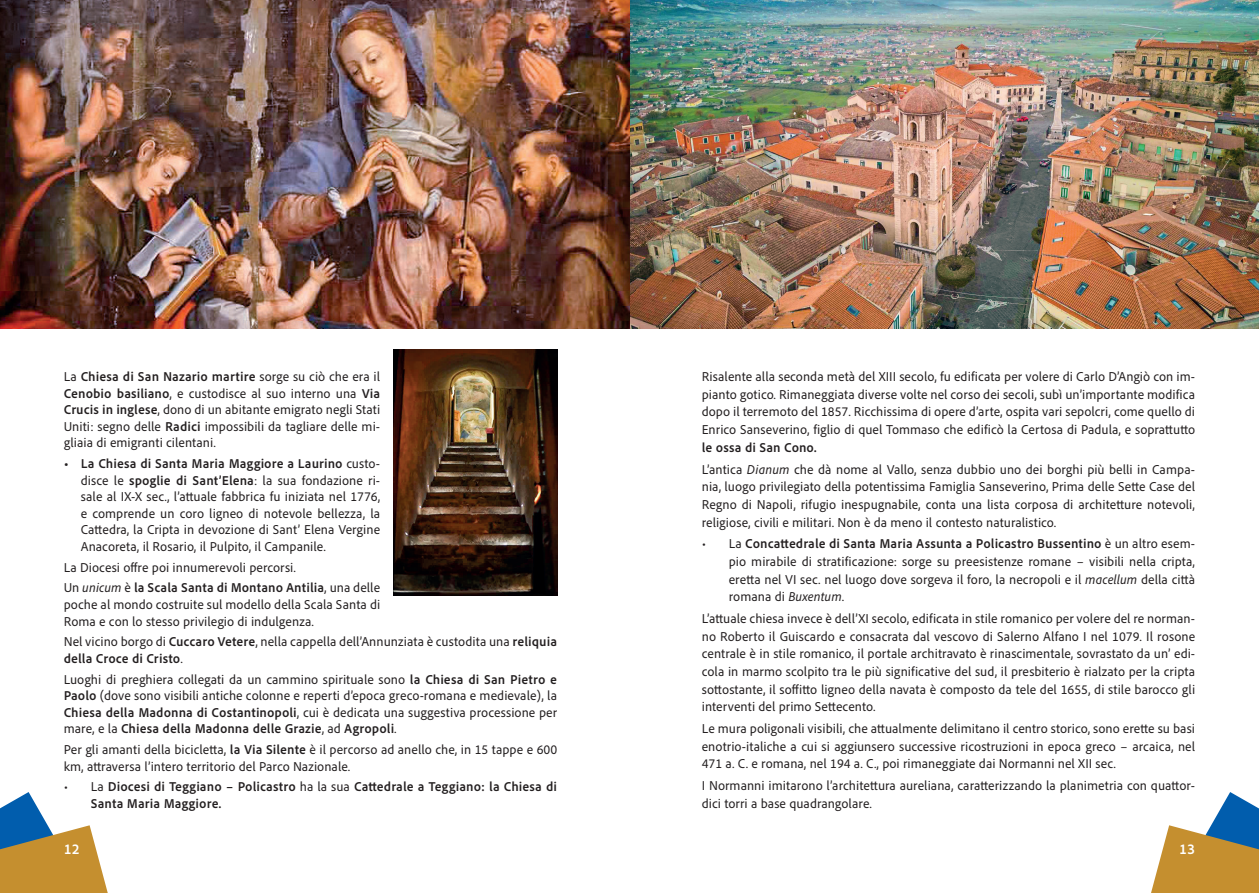
<style>
.page{position:relative;width:1259px;height:893px;background:#fff}
.page>*{position:absolute;margin:0;border:0;box-sizing:border-box;transform-origin:0 0}
.t1{font:700 15px "Adobe Clean UX";color:#fff}
.t2{font:13.5px/17.7px "Adobe Clean UX";color:#231f20;text-align:justify}
.t3{font:700 13.5px/16.5px "Adobe Clean UX";color:#231f20}
.s1{font-weight:700}
.s2{font-style:italic}
.s3{font-weight:400}
</style>
<div class="page">
<svg style="left:0;top:792px;width:108px;height:101px"></svg>
<svg style="left:1151px;top:792px;width:108px;height:101px"></svg>
<img style="left:0;top:0;width:1259px;height:329px">
<img style="left:393px;top:349px;width:164px;height:246px">
<p class="t2" style="left:64px;top:368px;width:318px;line-height:16.5px">La <span class="s1">Chiesa di San Nazario martire</span> sorge su ciò che era il <span class="s1">Cenobio basiliano</span>, e custodisce al suo interno una <span class="s1">Via Crucis in inglese</span>, dono di un abitante emigrato negli Stati Uniti: segno delle <span class="s1">Radici</span> impossibili da tagliare delle mi&shy;gliaia di emigranti cilentani.</p>
<p class="t2" style="left:81px;top:455px;width:301px;line-height:16.5px;text-indent:-17px"><span class="s1">• La Chiesa di Santa Maria Maggiore a Laurino</span> custo&shy;disce le <span class="s1">spoglie di Sant’Elena</span>: la sua fondazione ri&shy;sale al IX-X sec., l’attuale fabbrica fu iniziata nel 1776, e comprende un coro ligneo di notevole bellezza, la Cattedra, la Cripta in devozione di Sant’ Elena Vergine Anacoreta, il Rosario, il Pulpito, il Campanile.</p>
<p class="t2" style="left:64px;top:558px;width:234px">La Diocesi offre poi innumerevoli percorsi.</p>
<p class="t2" style="left:64px;top:579px;width:318px;line-height:16.5px">Un <span class="s2">unicum</span> è <span class="s1">la Scala Santa di Montano Antilia</span>, una delle poche al mondo costruite sul modello della Scala Santa di Roma e con lo stesso privilegio di indulgenza.</p>
<p class="t2" style="left:64px;top:633px;width:495px;line-height:16.5px">Nel vicino borgo di <span class="s1">Cuccaro Vetere</span>, nella cappella dell’Annunziata è custodita una <span class="s1">reliquia della Croce di Cristo</span>.</p>
<p class="t2" style="left:64px;top:670px;width:495px;line-height:16.5px">Luoghi di preghiera collegati da un cammino spirituale sono <span class="s1">la Chiesa di San Pietro e Paolo</span> (dove sono visibili antiche colonne e reperti d’epoca greco-romana e medievale), la <span class="s1">Chiesa della Madonna di Costantinopoli</span>, cui è dedicata una suggestiva processione per mare, e la <span class="s1">Chiesa della Madonna delle Grazie</span>, ad <span class="s1">Agropoli</span>.</p>
<p class="t2" style="left:64px;top:741px;width:495px;line-height:16.5px">Per gli amanti della bicicletta, <span class="s1">la Via Silente</span> è il percorso ad anello che, in 15 tappe e 600 km, attraversa l’intero territorio del Parco Nazionale.</p>
<p class="t3" style="left:91px;top:778px;width:468px;text-indent:-27px"><span class="s3">• La</span> Diocesi di Teggiano – Policastro <span class="s3">ha la sua</span> Cattedrale a Teggiano: la Chiesa di<br>Santa Maria Maggiore.</p>
<p class="t2" style="left:702px;top:367px;width:495px">Risalente alla seconda metà del XIII secolo, fu edificata per volere di Carlo D’Angiò con im&shy;pianto gotico. Rimaneggiata diverse volte nel corso dei secoli, subì un’importante modifica dopo il terremoto del 1857. Ricchissima di opere d’arte, ospita vari sepolcri, come quello di Enrico Sanseverino, figlio di quel Tommaso che edificò la Certosa di Padula, e soprattutto <span class="s1">le ossa di San Cono.</span></p>
<p class="t2" style="left:702px;top:460px;width:495px">L’antica <span class="s2">Dianum</span> che dà nome al Vallo, senza dubbio uno dei borghi più belli in Campa&shy;nia, luogo privilegiato della potentissima Famiglia Sanseverino, Prima delle Sette Case del Regno di Napoli, rifugio inespugnabile, conta una lista corposa di architetture notevoli, religiose, civili e militari. Non è da meno il contesto naturalistico.</p>
<p class="t2" style="left:729px;top:535px;width:468px;text-indent:-27px">• La <span class="s1">Concattedrale di Santa Maria Assunta a Policastro Bussentino</span> è un altro esem&shy;pio mirabile di stratificazione: sorge su preesistenze romane – visibili nella cripta, eretta nel VI sec. nel luogo dove sorgeva il foro, la necropoli e il <span class="s2">macellum</span> della città romana di <span class="s2">Buxentum</span>.</p>
<p class="t2" style="left:702px;top:609px;width:495px">L’attuale chiesa invece è dell’XI secolo, edificata in stile romanico per volere del re norman&shy;no Roberto il Guiscardo e consacrata dal vescovo di Salerno Alfano I nel 1079. Il rosone centrale è in stile romanico, il portale architravato è rinascimentale, sovrastato da un’ edi&shy;cola in marmo scolpito tra le più significative del sud, il presbiterio è rialzato per la cripta sottostante, il soffitto ligneo della navata è composto da tele del 1655, di stile barocco gli interventi del primo Settecento.</p>
<p class="t2" style="left:702px;top:719px;width:495px">Le mura poligonali visibili, che attualmente delimitano il centro storico, sono erette su basi enotrio-italiche a cui si aggiunsero successive ricostruzioni in epoca greco – arcaica, nel 471 a. C. e romana, nel 194 a. C., poi rimaneggiate dai Normanni nel XII sec.</p>
<p class="t2" style="left:702px;top:777px;width:495px">I Normanni imitarono l’architettura aureliana, caratterizzando la planimetria con quattor&shy;dici torri a base quadrangolare.</p>
<p class="t1" style="left:64px;top:839px;width:18px">12</p>
<p class="t1" style="left:1179px;top:839px;width:18px">13</p>
</div>
